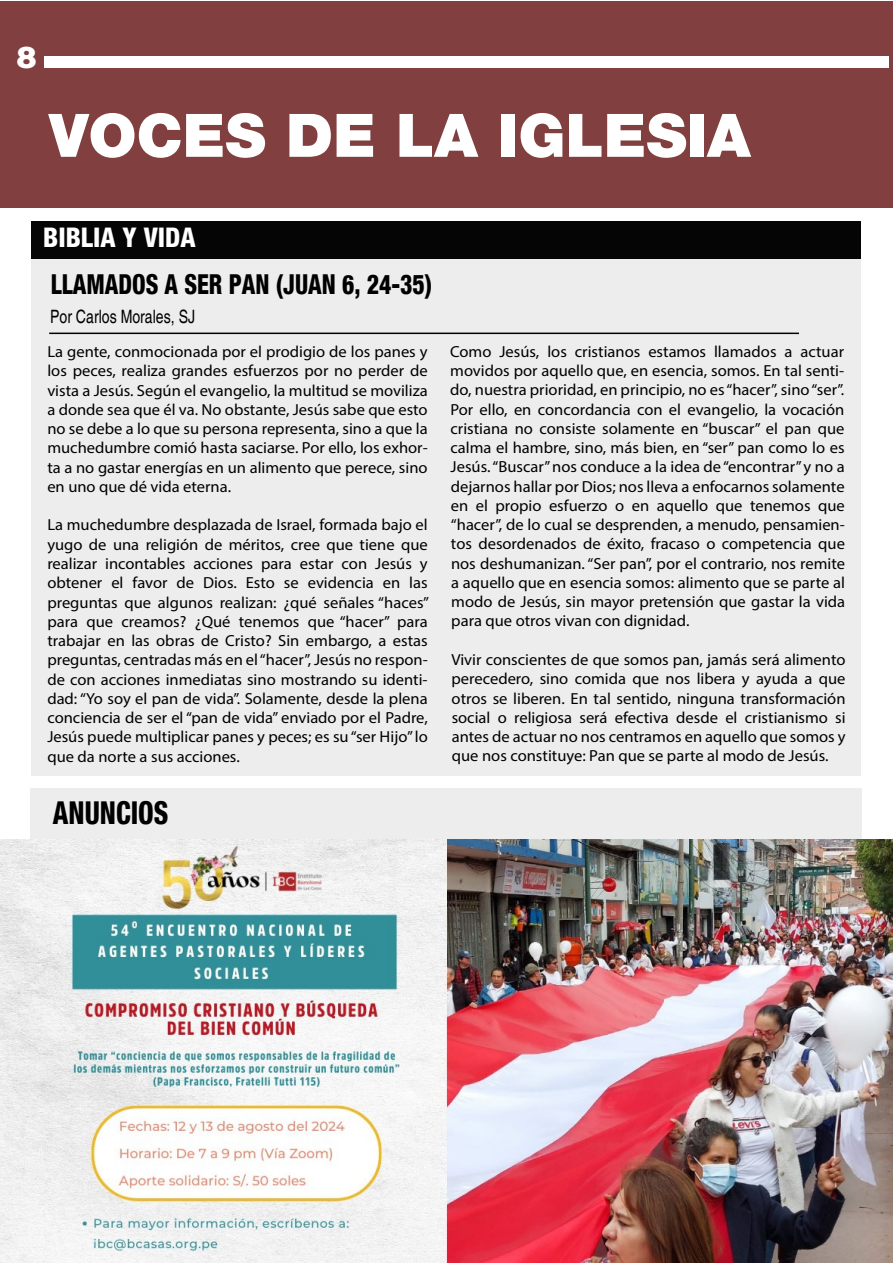
<style>
.page{position:relative;width:893px;height:1263px;background:#fff}
.page>*{position:absolute;margin:0;border:0;box-sizing:border-box;transform-origin:0 0}
.t1{font:900 60px "Helvetica Neue";color:#fff}
.t2{font:900 45px/39px "Helvetica Neue";color:#fff}
.t3{font:800 condensed 31.5px "Helvetica 87";color:#000;scale:.86 1}
.t4{font:800 30px "Montserrat";color:#fff}
.t5{font:800 condensed 27.45px "Helvetica 87";color:#000;scale:.86 1}
.t6{font:800 condensed 27px "Helvetica 87";color:#fff}
.t7{font:18.45px "Helvetica";color:#000;scale:.77 1}
.t8{font:16.05px/19.2px "Myriad Pro";color:#000;text-align:justify}
</style>
<div class="page">
<div style="left:31px;top:253px;width:829px;height:523px;background:#ededed"></div>
<hr style="left:49px;top:333px;width:750px;height:1px;background:#000">
<div style="left:31px;top:221px;width:829px;height:38px;background:#050505"></div>
<div style="left:1px;top:1px;width:891px;height:206px;background:#823f3f"></div>
<div style="left:30px;top:788px;width:831px;height:51px;background:#ededed"></div>
<div style="left:44px;top:56px;width:845px;height:12px;background:#fff"></div>
<img style="left:1px;top:839px;width:891px;height:424px">
<h3 class="t4" style="left:16px;top:35px;width:22px">8</h3>
<h2 class="t2" style="left:22px;top:92px;width:816px">LA ANSIADA VACUNACIÓN DE LOS<br>ADULTOS MAYORES</h2>
<h1 class="t1" style="left:49px;top:100px;width:703px">VOCES DE LA IGLESIA</h1>
<h3 class="t6" style="left:43px;top:221px;width:154px">BIBLIA Y VIDA</h3>
<h3 class="t5" style="left:51px;top:268px;width:445px">LLAMADOS A SER PAN (JUAN 6, 24-35)</h3>
<p class="t7" style="left:50px;top:306px;width:190px">Por Carlos Morales, SJ</p>
<p class="t8" style="left:47px;top:342px;width:382px">La gente, conmocionada por el prodigio de los panes y los peces, realiza grandes esfuerzos por no perder de vista a Jesús. Según el evangelio, la multitud se moviliza a donde sea que él va. No obstante, Jesús sabe que esto no se debe a lo que su persona representa, sino a que la muchedumbre comió hasta saciarse. Por ello, los exhor&shy;ta a no gastar energías en un alimento que perece, sino en uno que dé vida eterna.</p>
<p class="t8" style="left:47px;top:515px;width:383px">La muchedumbre desplazada de Israel, formada bajo el yugo de una religión de méritos, cree que tiene que realizar incontables acciones para estar con Jesús y obtener el favor de Dios. Esto se evidencia en las preguntas que algunos realizan: ¿qué señales “haces” para que creamos? ¿Qué tenemos que “hacer” para trabajar en las obras de Cristo? Sin embargo, a estas preguntas, centradas más en el “hacer”, Jesús no respon&shy;de con acciones inmediatas sino mostrando su identi&shy;dad: “Yo soy el pan de vida”. Solamente, desde la plena conciencia de ser el “pan de vida” enviado por el Padre, Jesús puede multiplicar panes y peces; es su “ser Hijo” lo que da norte a sus acciones.</p>
<h3 class="t3" style="left:53px;top:793px;width:136px">ANUNCIOS</h3>
<p class="t8" style="left:450px;top:342px;width:396px">Como Jesús, los cristianos estamos llamados a actuar movidos por aquello que, en esencia, somos. En tal senti&shy;do, nuestra prioridad, en principio, no es “hacer”, sino “ser”.<br>Por ello, en concordancia con el evangelio, la vocación cristiana no consiste solamente en “buscar” el pan que calma el hambre, sino, más bien, en “ser” pan como lo es Jesús. “Buscar” nos conduce a la idea de “encontrar” y no a dejarnos hallar por Dios; nos lleva a enfocarnos solamente en el propio esfuerzo o en aquello que tenemos que “hacer”, de lo cual se desprenden, a menudo, pensamien&shy;tos desordenados de éxito, fracaso o competencia que nos deshumanizan. “Ser pan”, por el contrario, nos remite a aquello que en esencia somos: alimento que se parte al modo de Jesús, sin mayor pretensión que gastar la vida para que otros vivan con dignidad.</p>
<p class="t8" style="left:451px;top:650px;width:396px">Vivir conscientes de que somos pan, jamás será alimento perecedero, sino comida que nos libera y ayuda a que otros se liberen. En tal sentido, ninguna transformación social o religiosa será efectiva desde el cristianismo si antes de actuar no nos centramos en aquello que somos y que nos constituye: Pan que se parte al modo de Jesús.</p>
</div>
